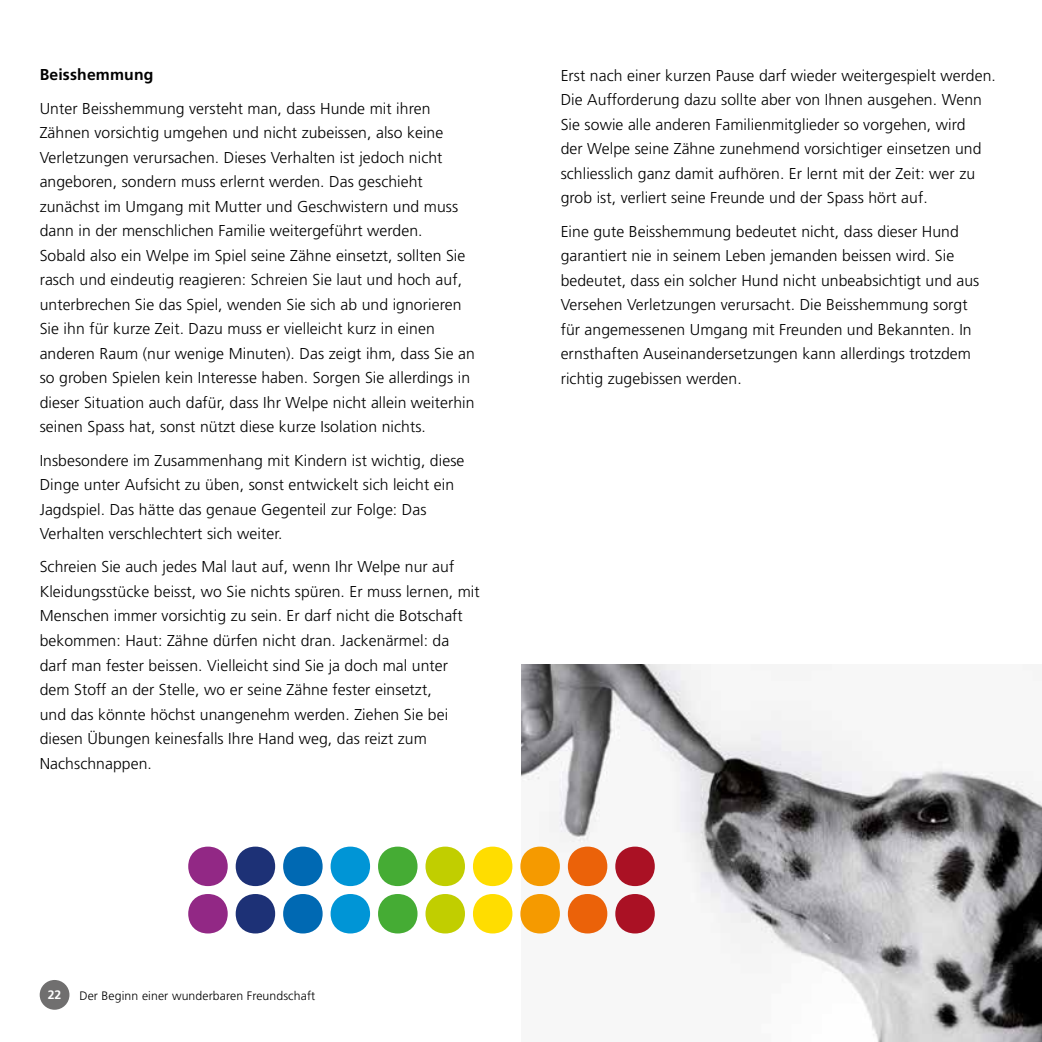
<style>
.page{position:relative;width:1042px;height:1042px;background:#fff}
.page>*{position:absolute;margin:0;border:0;box-sizing:border-box;transform-origin:0 0}
.t1{font:300 15.75px/24.5px "Frutiger";letter-spacing:.005em;color:#000}
.t2{font:700 15.75px "Frutiger";letter-spacing:.01em;color:#000}
.t3{font:300 12.25px "Frutiger";letter-spacing:.01em;color:#000}
.t4{font:700 12.25px "Frutiger";color:#fff}
</style>
<div class="page">
<img style="left:521px;top:665px;width:521px;height:377px">
<div style="left:188px;top:846px;width:40px;height:40px;background:#922885;border-radius:50%"></div>
<div style="left:188px;top:894px;width:40px;height:39px;background:#922885;border-radius:50%"></div>
<div style="left:236px;top:846px;width:39px;height:40px;background:#1d3176;border-radius:50%"></div>
<div style="left:236px;top:894px;width:39px;height:39px;background:#1d3176;border-radius:50%"></div>
<div style="left:283px;top:846px;width:40px;height:40px;background:#0069b3;border-radius:50%"></div>
<div style="left:283px;top:894px;width:40px;height:39px;background:#0069b3;border-radius:50%"></div>
<div style="left:331px;top:846px;width:39px;height:40px;background:#0095d6;border-radius:50%"></div>
<div style="left:331px;top:894px;width:39px;height:39px;background:#0095d6;border-radius:50%"></div>
<div style="left:378px;top:846px;width:39px;height:40px;background:#45ac34;border-radius:50%"></div>
<div style="left:378px;top:894px;width:39px;height:39px;background:#45ac34;border-radius:50%"></div>
<div style="left:425px;top:846px;width:40px;height:40px;background:#c1ce00;border-radius:50%"></div>
<div style="left:425px;top:894px;width:40px;height:39px;background:#c1ce00;border-radius:50%"></div>
<div style="left:473px;top:846px;width:39px;height:40px;background:#fd0;border-radius:50%"></div>
<div style="left:473px;top:894px;width:39px;height:39px;background:#fd0;border-radius:50%"></div>
<div style="left:520px;top:846px;width:40px;height:40px;background:#f59a00;border-radius:50%"></div>
<div style="left:520px;top:894px;width:40px;height:39px;background:#f59a00;border-radius:50%"></div>
<div style="left:568px;top:846px;width:39px;height:40px;background:#eb6209;border-radius:50%"></div>
<div style="left:568px;top:894px;width:39px;height:39px;background:#eb6209;border-radius:50%"></div>
<div style="left:615px;top:846px;width:40px;height:40px;background:#aa1124;border-radius:50%"></div>
<div style="left:615px;top:894px;width:40px;height:39px;background:#aa1124;border-radius:50%"></div>
<div style="left:40px;top:980px;width:29px;height:29px;background:#706f6f;border-radius:50%"></div>
<p class="t2" style="left:40px;top:66px;width:115px">Beisshemmung</p>
<p class="t1" style="left:40px;top:96px;width:437px">Unter Beisshemmung versteht man, dass Hunde mit ihren Zähnen vorsichtig umgehen und nicht zubeissen, also keine Verletzungen verursachen. Dieses Verhalten ist jedoch nicht angeboren, sondern muss erlernt werden. Das geschieht zunächst im Umgang mit Mutter und Geschwistern und muss dann in der menschlichen Familie weitergeführt werden.<br>Sobald also ein Welpe im Spiel seine Zähne einsetzt, sollten Sie rasch und eindeutig reagieren: Schreien Sie laut und hoch auf, unterbrechen Sie das Spiel, wenden Sie sich ab und ignorieren Sie ihn für kurze Zeit. Dazu muss er vielleicht kurz in einen anderen Raum (nur wenige Minuten). Das zeigt ihm, dass Sie an so groben Spielen kein Interesse haben. Sorgen Sie allerdings in dieser Situation auch dafür, dass Ihr Welpe nicht allein weiterhin seinen Spass hat, sonst nützt diese kurze Isolation nichts.</p>
<p class="t1" style="left:40px;top:448px;width:426px">Insbesondere im Zusammenhang mit Kindern ist wichtig, diese Dinge unter Aufsicht zu üben, sonst entwickelt sich leicht ein Jagdspiel. Das hätte das genaue Gegenteil zur Folge: Das Verhalten verschlechtert sich weiter.</p>
<p class="t1" style="left:40px;top:555px;width:441px">Schreien Sie auch jedes Mal laut auf, wenn Ihr Welpe nur auf Kleidungsstücke beisst, wo Sie nichts spüren. Er muss lernen, mit Menschen immer vorsichtig zu sein. Er darf nicht die Botschaft bekommen: Haut: Zähne dürfen nicht dran. Jackenärmel: da darf man fester beissen. Vielleicht sind Sie ja doch mal unter dem Stoff an der Stelle, wo er seine Zähne fester einsetzt,<br>und das könnte höchst unangenehm werden. Ziehen Sie bei diesen Übungen keinesfalls Ihre Hand weg, das reizt zum Nachschnappen.</p>
<p class="t1" style="left:561px;top:63px;width:437px">Erst nach einer kurzen Pause darf wieder weitergespielt werden.<br>Die Aufforderung dazu sollte aber von Ihnen ausgehen. Wenn Sie sowie alle anderen Familienmitglieder so vorgehen, wird<br>der Welpe seine Zähne zunehmend vorsichtiger einsetzen und schliesslich ganz damit aufhören. Er lernt mit der Zeit: wer zu grob ist, verliert seine Freunde und der Spass hört auf.</p>
<p class="t1" style="left:561px;top:219px;width:420px">Eine gute Beisshemmung bedeutet nicht, dass dieser Hund garantiert nie in seinem Leben jemanden beissen wird. Sie bedeutet, dass ein solcher Hund nicht unbeabsichtigt und aus Versehen Verletzungen verursacht. Die Beisshemmung sorgt für angemessenen Umgang mit Freunden und Bekannten. In ernsthaften Auseinandersetzungen kann allerdings trotzdem richtig zugebissen werden.</p>
<p class="t4" style="left:48px;top:988px;width:15px">22</p>
<p class="t3" style="left:79px;top:988px;width:237px">Der Beginn einer wunderbaren Freundschaft</p>
</div>
